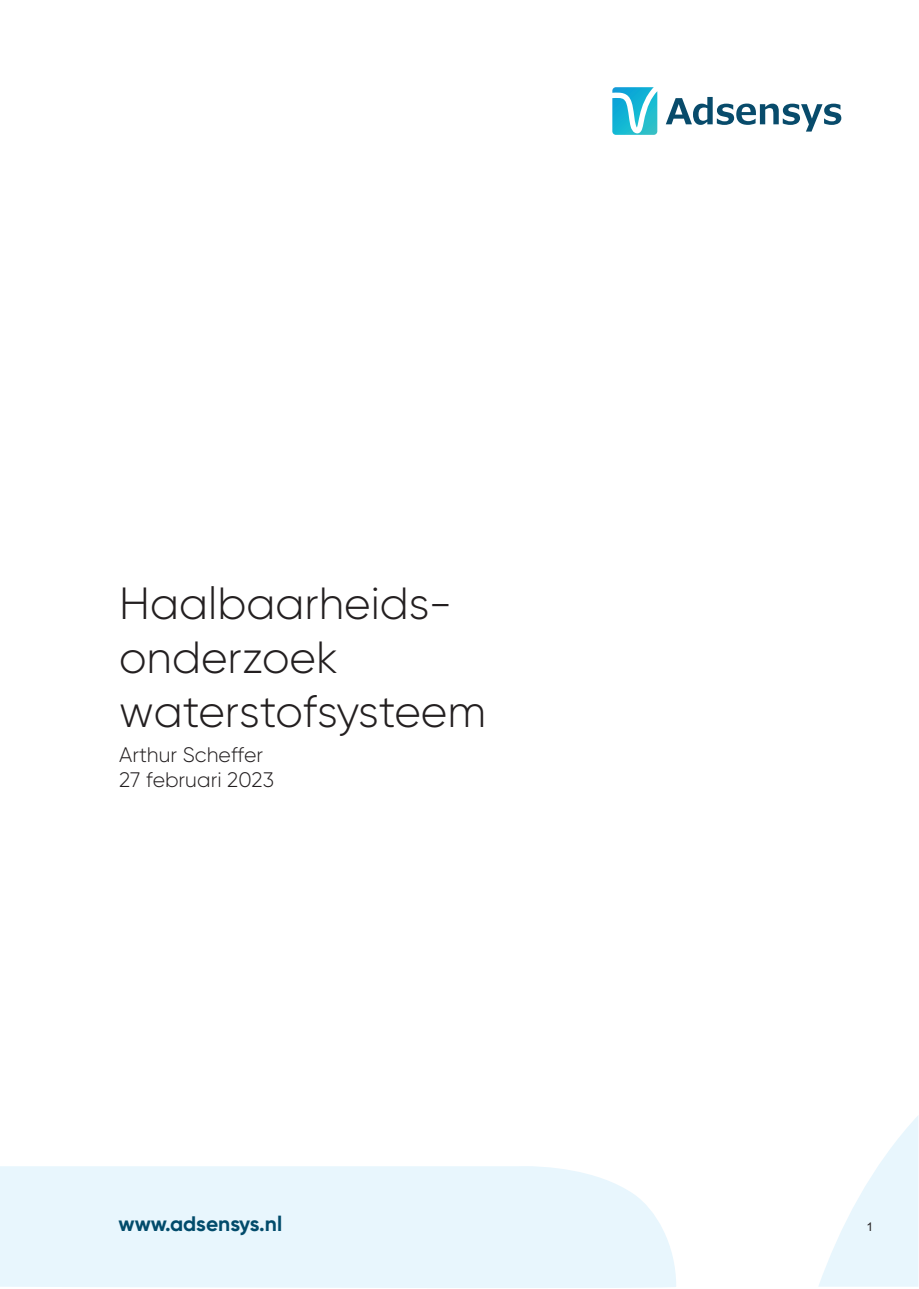
<style>
.page{position:relative;width:919px;height:1289px;background:#fff}
.page>*{position:absolute;margin:0;border:0;box-sizing:border-box;transform-origin:0 0}
.t1{font:300 45px/54px "Gilroy";color:#231f20}
.t2{font:300 21px/25.2px "Gilroy";color:#231f20}
.t3{font:700 21px "Gilroy";color:#014b6b}
.t4{font:12px "M Arial";color:#231f20}
</style>
<div class="page">
<svg style="left:612px;top:87px;width:45px;height:48px"></svg>
<svg style="left:665px;top:97px;width:176px;height:35px"></svg>
<svg style="left:0;top:1116px;width:918px;height:172px;fill:#e8f6fd"></svg>
<p class="t1" style="left:119px;top:575px;width:368px">Haalbaarheids&shy;onderzoek waterstofsysteem</p>
<p class="t2" style="left:119px;top:741px;width:156px">Arthur Scheffer<br>27 februari 2023</p>
<p class="t3" style="left:119px;top:1210px;width:165px">www.adsensys.nl</p>
<p class="t4" style="left:866px;top:1220px;width:8px">1</p>
</div>
